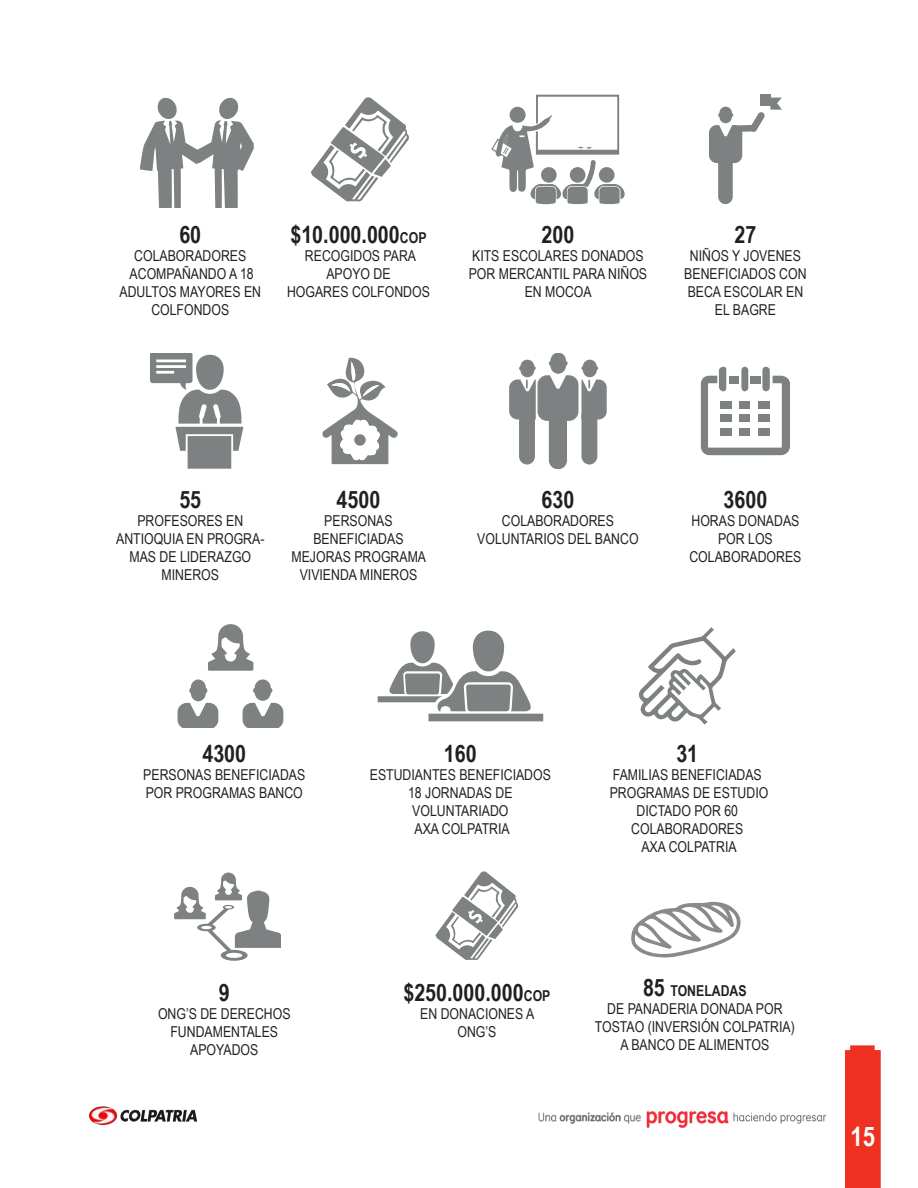
<style>
.page{position:relative;width:918px;height:1188px;background:#fff}
.page>*{position:absolute;margin:0;border:0;box-sizing:border-box;transform-origin:0 0}
.t1{font:700 27px "Arial Narrow";color:#fff}
.t2{font:700 24px "Arial Narrow";color:#231f20}
.t3{font:15px/18px "Arial Narrow";color:#231f20;text-align:center}
.t4{font:700 15px "Arial Narrow";color:#231f20}
.s1{font-size:15px}
.s2{font-size:24px}
</style>
<div class="page">
<div style="left:845px;top:1045px;width:36px;height:143px;background:#ef3122"></div>
<img style="left:88px;top:1106px;width:110px;height:20px">
<img style="left:538px;top:1111px;width:289px;height:17px">
<svg style="left:140px;top:98px;width:113px;height:109px"></svg>
<svg style="left:150px;top:353px;width:93px;height:116px"></svg>
<svg style="left:311px;top:97px;width:98px;height:105px"></svg>
<svg style="left:322px;top:358px;width:76px;height:106px"></svg>
<div style="left:354px;top:434px;width:12px;height:12px;background:#7e8182;border-radius:50%"></div>
<svg style="left:491px;top:95px;width:134px;height:109px"></svg>
<div style="left:519px;top:408px;width:16px;height:57px;background:#7e8182;border-radius:8px"></div>
<div style="left:549px;top:406px;width:18px;height:63px;background:#7e8182;border-radius:9px"></div>
<svg style="left:509px;top:353px;width:98px;height:68px"></svg>
<div style="left:581px;top:408px;width:16px;height:57px;background:#7e8182;border-radius:8px"></div>
<svg style="left:178px;top:679px;width:40px;height:49px"></svg>
<svg style="left:243px;top:679px;width:40px;height:49px"></svg>
<svg style="left:208px;top:624px;width:45px;height:47px"></svg>
<svg style="left:174px;top:872px;width:107px;height:89px"></svg>
<svg style="left:377px;top:630px;width:167px;height:92px"></svg>
<svg style="left:378px;top:631px;width:165px;height:90px"></svg>
<svg style="left:639px;top:627px;width:97px;height:98px"></svg>
<svg style="left:436px;top:871px;width:82px;height:89px"></svg>
<svg style="left:631px;top:902px;width:110px;height:56px"></svg>
<div style="left:718px;top:152px;width:15px;height:52px;background:#7e8182;border-radius:7px"></div>
<div style="left:760px;top:95px;width:10px;height:11px;background:#7e8182"></div>
<svg style="left:709px;top:98px;width:73px;height:65px"></svg>
<svg style="left:701px;top:367px;width:89px;height:88px"></svg>
<p class="t2" style="left:179px;top:217px;width:23px">60</p>
<p class="t3" style="left:134px;top:247px;width:114px">COLABORADORES</p>
<p class="t3" style="left:120px;top:265px;width:143px">ACOMPAÑANDO A 18<br>ADULTOS MAYORES EN<br>COLFONDOS</p>
<p class="t2" style="left:290px;top:217px;width:138px">$10.000.000<span class="s1">COP</span></p>
<p class="t3" style="left:305px;top:247px;width:113px">RECOGIDOS PARA<br>APOYO DE</p>
<p class="t3" style="left:287px;top:283px;width:144px">HOGARES COLFONDOS</p>
<p class="t2" style="left:542px;top:217px;width:34px">200</p>
<p class="t3" style="left:469px;top:247px;width:180px">KITS ESCOLARES DONADOS<br>POR MERCANTIL PARA NIÑOS<br>EN MOCOA</p>
<p class="t2" style="left:735px;top:217px;width:23px">27</p>
<p class="t3" style="left:684px;top:247px;width:124px">NIÑOS Y JOVENES<br>BENEFICIADOS CON<br>BECA ESCOLAR EN<br>EL BAGRE</p>
<p class="t2" style="left:179px;top:481px;width:23px">55</p>
<p class="t3" style="left:137px;top:511px;width:107px">PROFESORES EN</p>
<p class="t3" style="left:116px;top:529px;width:150px">ANTIOQUIA EN PROGRA-<br>MAS DE LIDERAZGO<br>MINEROS</p>
<p class="t2" style="left:337px;top:481px;width:45px">4500</p>
<p class="t3" style="left:324px;top:511px;width:70px">PERSONAS</p>
<p class="t3" style="left:313px;top:529px;width:92px">BENEFICIADAS</p>
<p class="t3" style="left:292px;top:547px;width:136px">MEJORAS PROGRAMA<br>VIVIENDA MINEROS</p>
<p class="t2" style="left:542px;top:481px;width:34px">630</p>
<p class="t3" style="left:502px;top:511px;width:114px">COLABORADORES</p>
<p class="t3" style="left:477px;top:529px;width:163px">VOLUNTARIOS DEL BANCO</p>
<p class="t2" style="left:724px;top:481px;width:45px">3600</p>
<p class="t3" style="left:691px;top:511px;width:109px">HORAS DONADAS<br>POR LOS</p>
<p class="t3" style="left:689px;top:547px;width:114px">COLABORADORES</p>
<p class="t2" style="left:202px;top:735px;width:45px">4300</p>
<p class="t3" style="left:143px;top:765px;width:164px;text-align:left">PERSONAS BENEFICIADAS<br>POR PROGRAMAS BANCO</p>
<p class="t2" style="left:219px;top:975px;width:12px">9</p>
<p class="t3" style="left:158px;top:1005px;width:134px">ONG’S DE DERECHOS</p>
<p class="t3" style="left:170px;top:1023px;width:109px">FUNDAMENTALES</p>
<p class="t3" style="left:190px;top:1041px;width:70px">APOYADOS</p>
<p class="t2" style="left:444px;top:735px;width:34px">160</p>
<p class="t3" style="left:370px;top:765px;width:183px">ESTUDIANTES BENEFICIADOS<br>18 JORNADAS DE</p>
<p class="t3" style="left:412px;top:801px;width:98px">VOLUNTARIADO</p>
<p class="t3" style="left:414px;top:819px;width:97px">AXA COLPATRIA</p>
<p class="t2" style="left:676px;top:735px;width:23px">31</p>
<p class="t3" style="left:613px;top:765px;width:151px">FAMILIAS BENEFICIADAS</p>
<p class="t3" style="left:610px;top:783px;width:160px">PROGRAMAS DE ESTUDIO<br>DICTADO POR 60</p>
<p class="t3" style="left:631px;top:819px;width:114px">COLABORADORES</p>
<p class="t3" style="left:641px;top:837px;width:97px">AXA COLPATRIA</p>
<p class="t2" style="left:403px;top:975px;width:149px">$250.000.000<span class="s1">COP</span></p>
<p class="t3" style="left:420px;top:1005px;width:116px">EN DONACIONES A</p>
<p class="t3" style="left:457px;top:1023px;width:40px">ONG’S</p>
<p class="t4" style="left:643px;top:980px;width:105px"><span class="s2">85</span> TONELADAS</p>
<p class="t3" style="left:595px;top:999px;width:202px">DE PANADERIA DONADA POR<br>TOSTAO (INVERSIÓN COLPATRIA)<br>A BANCO DE ALIMENTOS</p>
<h1 class="t1" style="left:851px;top:1116px;width:26px">15</h1>
</div>
